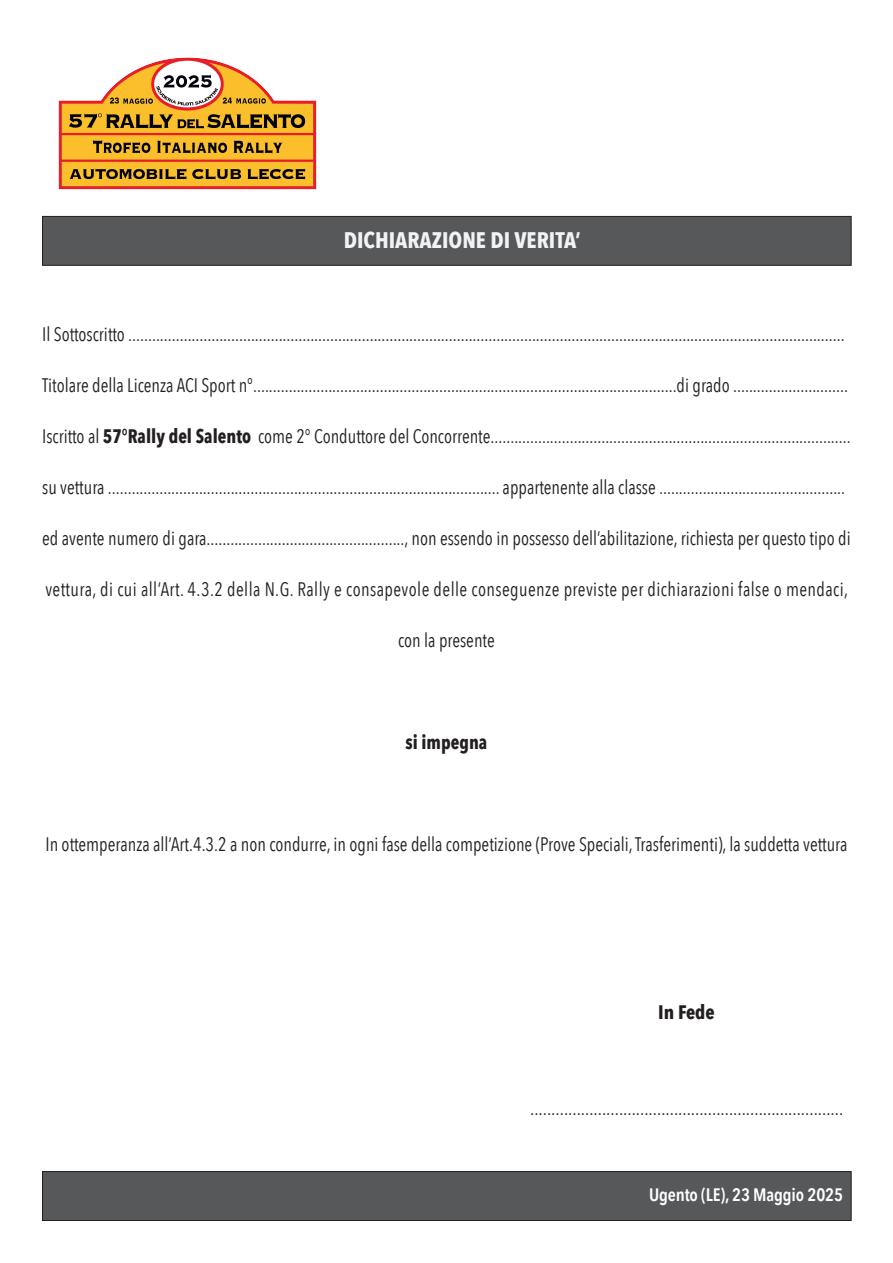
<style>
.page{position:relative;width:893px;height:1263px;background:#fff}
.page>*{position:absolute;margin:0;border:0;box-sizing:border-box;transform-origin:0 0}
.t1{font:700 22.5px "Avenir Next Condensed";color:#f2f3f4}
.t2{font:19.5px "Avenir Next Condensed";color:#231f20;scale:.94 1}
.t3{font:19.5px "Avenir Next Condensed";letter-spacing:.025em;color:#231f20;scale:.94 1}
.t4{font:19.5px "Avenir Next Condensed";color:#231f20}
.t5{font:700 19.5px "Avenir Next Condensed";color:#231f20;scale:.94 1}
.t6{font:700 19.5px "Avenir Next Condensed";color:#231f20}
.t7{font:600 18px "Avenir Next Condensed";letter-spacing:-.01em;color:#fff}
.s1{font-weight:700}
</style>
<div class="page">
<img style="left:58px;top:57px;width:259px;height:133px">
<div style="left:42px;top:216px;width:809px;height:50px;background:#57585a;border:1px solid #231f20"></div>
<div style="left:42px;top:1171px;width:809px;height:50px;background:#57585a;border:1px solid #231f20"></div>
<p class="t1" style="left:344px;top:226px;width:238px">DICHIARAZIONE DI VERITA’</p>
<p class="t2" style="left:42px;top:318px;width:855px">Il Sottoscritto .....................................................................................................................................................................................</p>
<p class="t2" style="left:42px;top:368px;width:859px">Titolare della Licenza ACI Sport n°...........................................................................................................di grado .............................</p>
<p class="t2" style="left:42px;top:419px;width:862px">Iscritto al <span class="s1">57°Rally del Salento</span> come 2° Conduttore del Concorrente...........................................................................................</p>
<p class="t2" style="left:42px;top:470px;width:856px">su vettura ................................................................................................... appartenente alla classe ...............................................</p>
<p class="t2" style="left:42px;top:521px;width:862px">ed avente numero di gara.................................................., non essendo in possesso dell’abilitazione, richiesta per questo tipo di</p>
<p class="t3" style="left:45px;top:572px;width:856px">vettura, di cui all’Art. 4.3.2 della N.G. Rally e consapevole delle conseguenze previste per dichiarazioni false o mendaci,</p>
<p class="t2" style="left:398px;top:623px;width:104px">con la presente</p>
<p class="t5" style="left:406px;top:730px;width:88px">si impegna</p>
<p class="t2" style="left:45px;top:827px;width:855px">In ottemperanza all’Art.4.3.2 a non condurre, in ogni fase della competizione (Prove Speciali, Trasferimenti), la suddetta vettura</p>
<p class="t6" style="left:658px;top:1000px;width:58px">In Fede</p>
<p class="t4" style="left:530px;top:1092px;width:315px">..........................................................................</p>
<p class="t7" style="left:649px;top:1179px;width:195px">Ugento (LE), 23 Maggio 2025</p>
</div>
